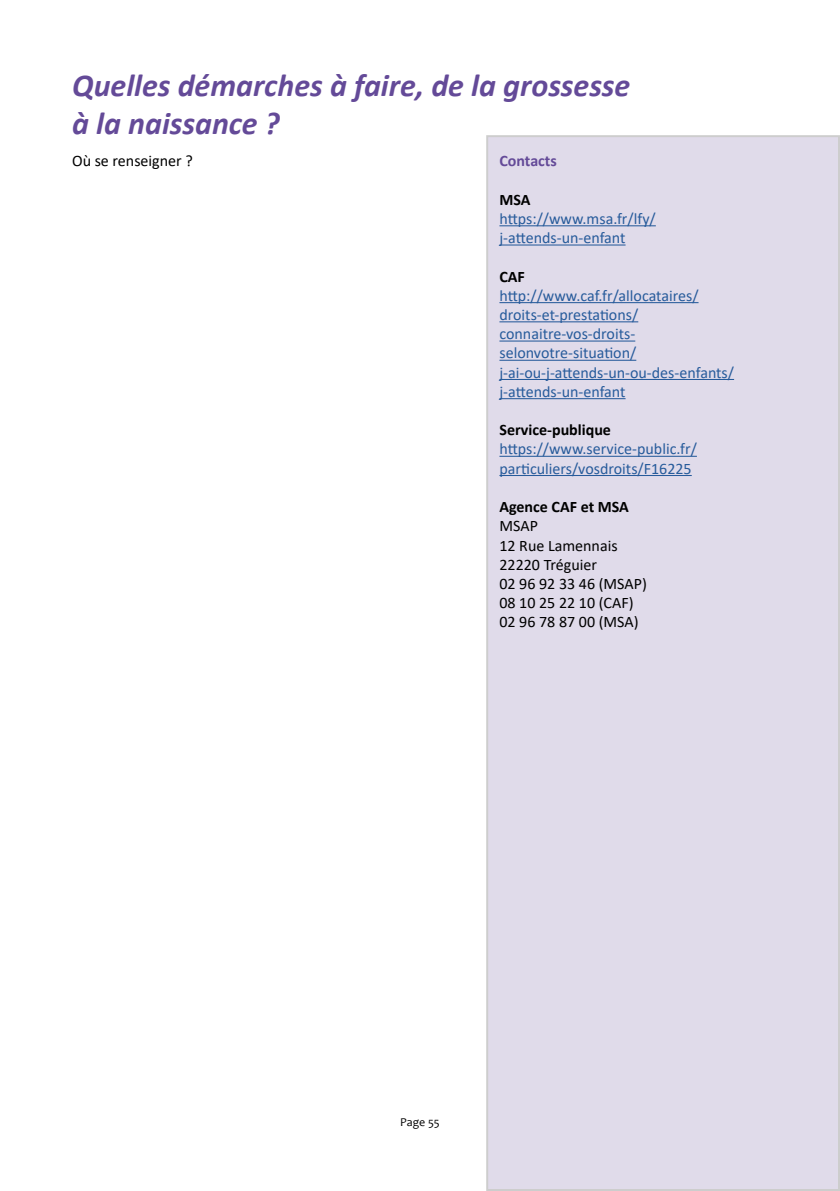
<style>
.page{position:relative;width:840px;height:1191px;background:#fff}
.page>*{position:absolute;margin:0;border:0;box-sizing:border-box;transform-origin:0 0}
.t1{font:italic 700 32px/38.4px "Calibri";color:#644a98}
.t2{font:16px/19.2px "Calibri";color:#275b9b}
.t3{font:16px/19.2px "Calibri";color:#000}
.t4{font:700 16px "Calibri";color:#000}
.t5{font:700 16px "Calibri";color:#644a98}
.t6{font:12px "Candara";color:#000}
</style>
<div class="page">
<div style="left:487px;top:136px;width:351px;height:1054px;background:#e0dbea"></div>
<hr style="left:499px;top:225px;width:156px;height:1px;background:#275b9b">
<hr style="left:499px;top:244px;width:126px;height:1px;background:#275b9b">
<hr style="left:499px;top:302px;width:199px;height:1px;background:#275b9b">
<hr style="left:499px;top:321px;width:139px;height:1px;background:#275b9b">
<hr style="left:499px;top:340px;width:136px;height:1px;background:#275b9b">
<hr style="left:499px;top:360px;width:137px;height:1px;background:#275b9b">
<hr style="left:499px;top:379px;width:234px;height:1px;background:#275b9b">
<hr style="left:499px;top:398px;width:126px;height:1px;background:#275b9b">
<hr style="left:499px;top:456px;width:197px;height:1px;background:#275b9b">
<hr style="left:499px;top:475px;width:192px;height:1px;background:#275b9b">
<h1 class="t1" style="left:72px;top:65px;width:559px">Quelles démarches à faire, de la grossesse à la naissance ?</h1>
<p class="t5" style="left:499px;top:150px;width:59px">Contacts</p>
<p class="t4" style="left:499px;top:188px;width:33px">MSA</p>
<p class="t2" style="left:499px;top:209px;width:158px">https://www.msa.fr/lfy/ j‐attends‐un‐enfant</p>
<p class="t4" style="left:499px;top:265px;width:27px">CAF</p>
<p class="t2" style="left:499px;top:285px;width:236px">http://www.caf.fr/allocataires/ droits‐et‐prestations/ connaitre‐vos‐droits‐ selonvotre‐situation/ j‐ai‐ou‐j‐attends‐un‐ou‐des‐enfants/ j‐attends‐un‐enfant</p>
<p class="t4" style="left:499px;top:418px;width:113px">Service‐publique</p>
<p class="t2" style="left:499px;top:439px;width:199px">https://www.service‐public.fr/ particuliers/vosdroits/F16225</p>
<p class="t4" style="left:499px;top:495px;width:131px">Agence CAF et MSA</p>
<p class="t3" style="left:499px;top:516px;width:149px">MSAP<br>12 Rue Lamennais<br>22220 Tréguier<br>02 96 92 33 46 (MSAP)<br>08 10 25 22 10 (CAF)<br>02 96 78 87 00 (MSA)</p>
<p class="t3" style="left:72px;top:151px;width:122px">Où se renseigner ?</p>
<p class="t6" style="left:400px;top:1114px;width:41px">Page 55</p>
</div>
